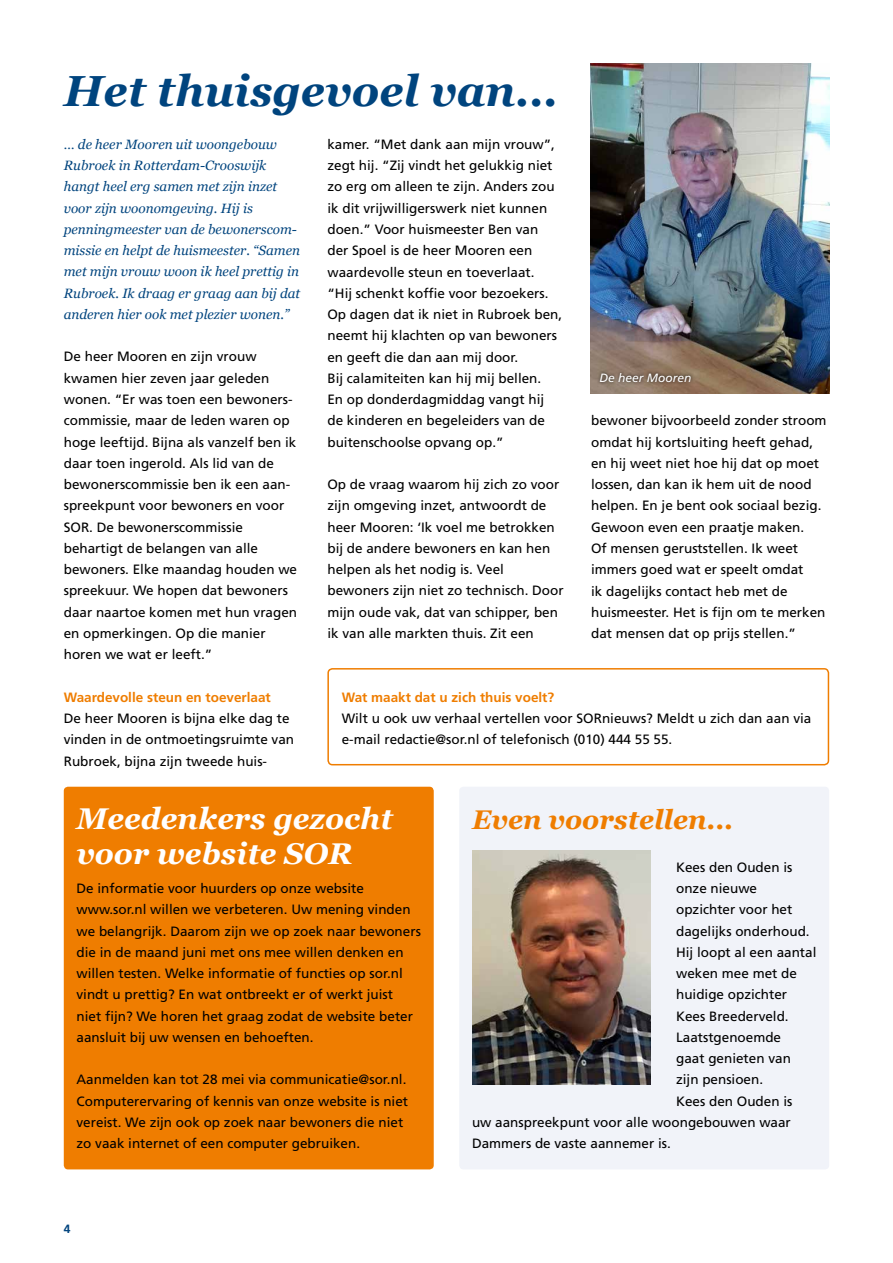
<style>
.page{position:relative;width:893px;height:1263px;background:#fff}
.page>*{position:absolute;margin:0;border:0;box-sizing:border-box;transform-origin:0 0}
.t1{font:italic 700 43.5px "Georgia";color:#00447e}
.t2{font:italic 700 30px/34.5px "Georgia";color:#fff}
.t3{font:italic 700 27px "Georgia";color:#ef7d00}
.t4{font:13.5px/21.3px "Frutiger LT Std";color:#000}
.t5{font:italic 13.5px/21.3px "Georgia";color:#00447e}
.t6{font:700 13.5px "Frutiger LT Std";color:#ef7d00}
.t7{font:italic 12px "Frutiger LT Std";color:#fff}
.t8{font:700 12px "Frutiger LT Std";color:#00447e}
</style>
<div class="page">
<div style="left:327px;top:668px;width:502px;height:97px;border:2px solid #ef7d00;border-radius:4px"></div>
<img style="left:590px;top:64px;width:239px;height:329px">
<div style="left:459px;top:787px;width:370px;height:382px;background:#f1f3f9;border-radius:4px"></div>
<img style="left:472px;top:850px;width:179px;height:234px">
<div style="left:64px;top:787px;width:370px;height:382px;background:#ef7d00;border-radius:4px"></div>
<div style="left:597px;top:369px;width:97px;height:16px;background:#000;opacity:.75"></div>
<h1 class="t1" style="left:64px;top:59px;width:496px">Het thuisgevoel van...</h1>
<p class="t5" style="left:64px;top:133px;width:238px">… de heer Mooren uit woongebouw Rubroek in Rotterdam-Crooswijk hangt heel erg samen met zijn inzet voor zijn woonomgeving. Hij is penningmeester van de bewonerscom&shy;missie en helpt de huismeester. “Samen met mijn vrouw woon ik heel prettig in Rubroek. Ik draag er graag aan bij dat anderen hier ook met plezier wonen.”</p>
<p class="t4" style="left:64px;top:346px;width:235px">De heer Mooren en zijn vrouw kwamen hier zeven jaar geleden wonen. “Er was toen een bewoners&shy;commissie, maar de leden waren op hoge leeftijd. Bijna als vanzelf ben ik daar toen ingerold. Als lid van de bewonerscommissie ben ik een aan&shy;spreekpunt voor bewoners en voor<br>SOR. De bewonerscommissie behartigt de belangen van alle bewoners. Elke maandag houden we spreekuur. We hopen dat bewoners daar naartoe komen met hun vragen en opmerkingen. Op die manier horen we wat er leeft.”</p>
<p class="t6" style="left:64px;top:689px;width:209px">Waardevolle steun en toeverlaat</p>
<p class="t4" style="left:64px;top:708px;width:232px">De heer Mooren is bijna elke dag te vinden in de ontmoetingsruimte van<br>Rubroek, bijna zijn tweede huis-</p>
<p class="t4" style="left:327px;top:134px;width:236px">kamer. “Met dank aan mijn vrouw”, zegt hij. “Zij vindt het gelukkig niet zo erg om alleen te zijn. Anders zou ik dit vrijwilligerswerk niet kunnen doen.” Voor huismeester Ben van der Spoel is de heer Mooren een waardevolle steun en toeverlaat. “Hij schenkt koffie voor bezoekers.<br>Op dagen dat ik niet in Rubroek ben, neemt hij klachten op van bewoners en geeft die dan aan mij door.<br>Bij calamiteiten kan hij mij bellen.<br>En op donderdagmiddag vangt hij de kinderen en begeleiders van de buitenschoolse opvang op.”</p>
<p class="t4" style="left:327px;top:474px;width:238px">Op de vraag waarom hij zich zo voor zijn omgeving inzet, antwoordt de heer Mooren: ‘Ik voel me betrokken bij de andere bewoners en kan hen helpen als het nodig is. Veel bewoners zijn niet zo technisch. Door mijn oude vak, dat van schipper, ben ik van alle markten thuis. Zit een</p>
<p class="t7" style="left:600px;top:371px;width:94px">De heer Mooren</p>
<p class="t4" style="left:591px;top:410px;width:237px">bewoner bijvoorbeeld zonder stroom omdat hij kortsluiting heeft gehad, en hij weet niet hoe hij dat op moet lossen, dan kan ik hem uit de nood helpen. En je bent ook sociaal bezig.<br>Gewoon even een praatje maken.<br>Of mensen geruststellen. Ik weet immers goed wat er speelt omdat<br>ik dagelijks contact heb met de huismeester. Het is fijn om te merken dat mensen dat op prijs stellen.”</p>
<p class="t6" style="left:342px;top:689px;width:214px">Wat maakt dat u zich thuis voelt?</p>
<p class="t4" style="left:342px;top:708px;width:471px">Wilt u ook uw verhaal vertellen voor SORnieuws? Meldt u zich dan aan via e-mail redactie@sor.nl of telefonisch (010) 444 55 55.</p>
<h2 class="t2" style="left:77px;top:800px;width:318px">Meedenkers gezocht voor website SOR</h2>
<p class="t4" style="left:77px;top:878px;width:346px">De informatie voor huurders op onze website www.sor.nl willen we verbeteren. Uw mening vinden we belangrijk. Daarom zijn we op zoek naar bewoners die in de maand juni met ons mee willen denken en willen testen. Welke informatie of functies op sor.nl vindt u prettig? En wat ontbreekt er of werkt juist niet fijn? We horen het graag zodat de website beter aansluit bij uw wensen en behoeften.</p>
<p class="t4" style="left:77px;top:1069px;width:333px">Aanmelden kan tot 28 mei via communicatie@sor.nl.<br>Computerervaring of kennis van onze website is niet vereist. We zijn ook op zoek naar bewoners die niet zo vaak internet of een computer gebruiken.</p>
<p class="t8" style="left:64px;top:1222px;width:8px">4</p>
<h3 class="t3" style="left:472px;top:800px;width:263px">Even voorstellen...</h3>
<p class="t4" style="left:676px;top:856px;width:118px">Kees den Ouden is</p>
<p class="t4" style="left:676px;top:878px;width:83px">onze nieuwe</p>
<p class="t4" style="left:676px;top:899px;width:118px">opzichter voor het</p>
<p class="t4" style="left:676px;top:920px;width:135px">dagelijks onderhoud.</p>
<p class="t4" style="left:676px;top:941px;width:142px">Hij loopt al een aantal</p>
<p class="t4" style="left:676px;top:963px;width:122px">weken mee met de</p>
<p class="t4" style="left:676px;top:984px;width:113px">huidige opzichter</p>
<p class="t4" style="left:676px;top:1005px;width:114px">Kees Breederveld.</p>
<p class="t4" style="left:676px;top:1026px;width:107px">Laatstgenoemde</p>
<p class="t4" style="left:676px;top:1048px;width:116px">gaat genieten van</p>
<p class="t4" style="left:676px;top:1069px;width:89px">zijn pensioen.</p>
<p class="t4" style="left:676px;top:1090px;width:118px">Kees den Ouden is</p>
<p class="t4" style="left:472px;top:1112px;width:320px">uw aanspreekpunt voor alle woongebouwen waar</p>
<p class="t4" style="left:472px;top:1133px;width:200px">Dammers de vaste aannemer is.</p>
</div>
